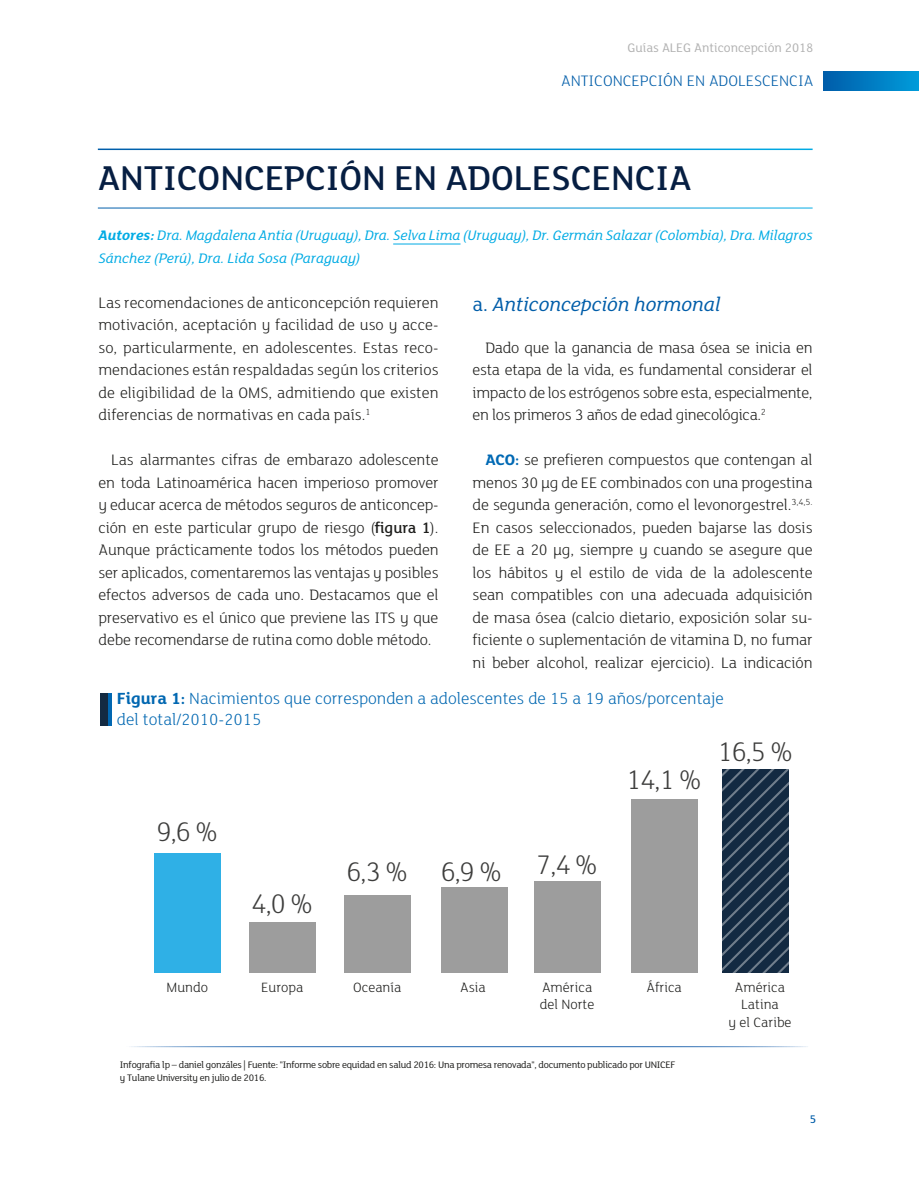
<style>
.page{position:relative;width:919px;height:1188px;background:#fff}
.page>*{position:absolute;margin:0;border:0;box-sizing:border-box;transform-origin:0 0}
.t1{font:500 37.5px "FS Lola";color:#061e42}
.t2{font:300 29.25px "FS Lola";color:#3d3d3c}
.t3{font:italic 21px "FS Lola";color:#005da9}
.t4{font:300 17.55px/21.1px "FS Lola";color:#0167b1}
.t5{font:300 16.5px/22.5px "FS Lola";letter-spacing:-.01em;color:#1d1d1b;text-align:justify}
.t6{font:300 16.5px "FS Lola";color:#005da9}
.t7{font:italic 15px/22.5px "FS Lola";color:#00abe4}
.t8{font:300 14.7px/17.5px "FS Lola";color:#1d1d1b}
.t9{font:13.5px "FS Lola";color:#b2b2b2}
.t10{font:500 12px "FS Lola";color:#005da9}
.t11{font:10.2px/12.3px "FS Lola";letter-spacing:-.025em;color:#1d1d1b}
.s1{font-weight:700}
.s2{font-weight:500}
.s3{font-style:normal}
.s4{font-weight:700;color:#0069b4}
</style>
<div class="page">
<div style="left:823px;top:71px;width:95px;height:20px;background:linear-gradient(to right,#005ca9,#009bda)"></div>
<div style="left:154px;top:854px;width:66px;height:119px;background:#2fb0e6"></div>
<div style="left:631px;top:800px;width:66px;height:173px;background:#9d9d9d"></div>
<div style="left:534px;top:881px;width:66px;height:92px;background:#9d9d9d"></div>
<div style="left:441px;top:888px;width:66px;height:85px;background:#9d9d9d"></div>
<div style="left:344px;top:896px;width:66px;height:77px;background:#9d9d9d"></div>
<div style="left:249px;top:922px;width:66px;height:51px;background:#9d9d9d"></div>
<svg style="left:722px;top:770px;width:66px;height:203px;background:#253a50"></svg>
<div style="left:100px;top:693px;width:8px;height:32px;background:#132a42"></div>
<hr style="left:108px;top:693px;width:4px;height:32px;background:#0167b1">
<hr style="left:393px;top:244px;width:67px;height:1px;background:#00abe4">
<p class="t9" style="left:627px;top:41px;width:187px">Guías ALEG Anticoncepción 2018</p>
<p class="t6" style="left:561px;top:72px;width:254px">ANTICONCEPCIÓN EN ADOLESCENCIA</p>
<h1 class="t1" style="left:98px;top:159px;width:595px">ANTICONCEPCIÓN EN ADOLESCENCIA</h1>
<p class="t7" style="left:98px;top:224px;width:715px"><span class="s1">Autores:</span> Dra. Magdalena Antia (Uruguay), Dra. Selva Lima (Uruguay), Dr. Germán Salazar (Colombia), Dra. Milagros<br>Sánchez (Perú), Dra. Lida Sosa (Paraguay)</p>
<p class="t5" style="left:98px;top:291px;width:341px">Las recomendaciones de anticoncepción requieren motivación, aceptación y facilidad de uso y acce&shy;so, particularmente, en adolescentes. Estas reco&shy;mendaciones están respaldadas según los criterios de eligibilidad de la OMS, admitiendo que existen diferencias de normativas en cada país.<sup>1</sup></p>
<p class="t5" style="left:98px;top:449px;width:341px;text-indent:13px">Las alarmantes cifras de embarazo adolescente en toda Latinoamérica hacen imperioso promover y educar acerca de métodos seguros de anticoncep&shy;ción en este particular grupo de riesgo (<span class="s2">figura 1</span>).<br>Aunque prácticamente todos los métodos pueden ser aplicados, comentaremos las ventajas y posibles efectos adversos de cada uno. Destacamos que el preservativo es el único que previene las ITS y que debe recomendarse de rutina como doble método.</p>
<p class="t3" style="left:472px;top:293px;width:249px"><span class="s3">a.</span> Anticoncepción hormonal</p>
<p class="t5" style="left:472px;top:336px;width:341px;text-indent:13px">Dado que la ganancia de masa ósea se inicia en esta etapa de la vida, es fundamental considerar el impacto de los estrógenos sobre esta, especialmente, en los primeros 3 años de edad ginecológica.<sup>2</sup></p>
<p class="t5" style="left:472px;top:449px;width:341px;text-indent:13px"><span class="s4">ACO:</span> se prefieren compuestos que contengan al menos 30 µg de EE combinados con una progestina de segunda generación, como el levonorgestrel.<sup>3,4,5.<br></sup>En casos seleccionados, pueden bajarse las dosis de EE a 20 µg, siempre y cuando se asegure que los hábitos y el estilo de vida de la adolescente sean compatibles con una adecuada adquisición de masa ósea (calcio dietario, exposición solar su&shy;ficiente o suplementación de vitamina D, no fumar ni beber alcohol, realizar ejercicio). La indicación</p>
<p class="t4" style="left:117px;top:689px;width:608px"><span class="s1">Figura 1:</span> Nacimientos que corresponden a adolescentes de 15 a 19 años/porcentaje del total/2010-2015</p>
<h2 class="t2" style="left:156px;top:816px;width:63px">9,6 %</h2>
<h2 class="t2" style="left:251px;top:889px;width:63px">4,0 %</h2>
<h2 class="t2" style="left:346px;top:856px;width:253px">6,3 % 6,9 % 7,4 %</h2>
<h2 class="t2" style="left:626px;top:764px;width:77px">14,1 %</h2>
<h2 class="t2" style="left:717px;top:736px;width:77px">16,5 %</h2>
<p class="t8" style="left:166px;top:978px;width:43px">Mundo</p>
<p class="t8" style="left:261px;top:978px;width:44px">Europa</p>
<p class="t8" style="left:460px;top:978px;width:27px">Asia</p>
<p class="t8" style="left:540px;top:978px;width:56px">América del Norte</p>
<p class="t8" style="left:646px;top:978px;width:37px">África</p>
<p class="t8" style="left:728px;top:978px;width:65px;text-align:center">América<br>Latina<br>y el Caribe</p>
<p class="t8" style="left:353px;top:978px;width:50px">Oceanía</p>
<p class="t11" style="left:120px;top:1059px;width:557px">Infografía lp – daniel gonzáles | Fuente: "Informe sobre equidad en salud 2016: Una promesa renovada", documento publicado por UNICEF y Tulane University en julio de 2016.</p>
<p class="t10" style="left:809px;top:1113px;width:8px">5</p>
</div>
